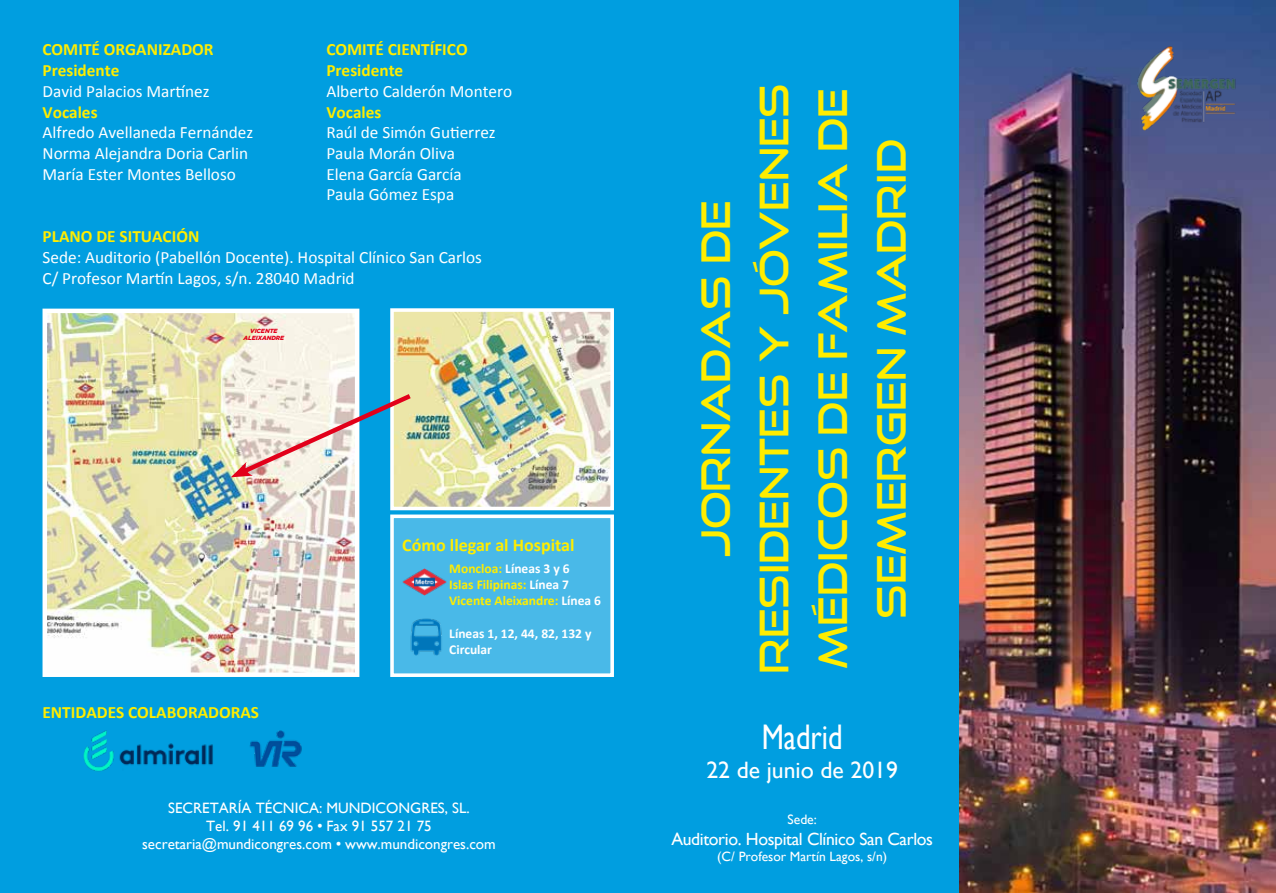
<style>
.page{position:relative;width:1276px;height:893px;background:#009ee0}
.page>*{position:absolute;margin:0;border:0;box-sizing:border-box;transform-origin:0 0}
.t1{font:39px/58.5px "Good Times Rg";color:#ffed00;text-align:center}
.t2{font:35.55px "Gill Sans";color:#fff;scale:.8 1}
.t3{font:23.7px "Gill Sans";color:#fff}
.t4{font:700 18px "Calibri";color:#ffed00}
.t5{font:17.7px "Gill Sans";letter-spacing:-.02em;color:#fff}
.t6{font:17.25px/20.7px "Calibri";color:#fff}
.t7{font:700 17.25px/20.7px "Calibri";color:#ffed00}
.t8{font:15px/18px "Gill Sans";color:#fff;text-align:center}
.t9{font:13.65px "Gill Sans";color:#fff}
.t10{font:700 13.5px/16.2px "Calibri";color:#ffed00}
.t11{font:700 13.5px/16.2px "Calibri";color:#fff}
.t12{font:13.5px "Gill Sans";color:#fff}
.t13{font:italic 900 6px/7.2px "Gotham";color:#e2001a;text-align:center}
.s1{color:#fff}
.s2{font-family:"Formata"}
</style>
<div class="page">
<img style="left:960px;top:0;width:316px;height:893px">
<img style="left:1133px;top:43px;width:107px;height:90px">
<img style="left:395px;top:313px;width:214px;height:192px">
<div style="left:390px;top:308px;width:224px;height:202px;border:4px solid #fff"></div>
<img style="left:83px;top:730px;width:130px;height:42px">
<img style="left:48px;top:314px;width:306px;height:358px">
<div style="left:43px;top:309px;width:316px;height:368px;border:4px solid #fff"></div>
<div style="left:392px;top:516px;width:220px;height:159px;background:#49b9e8"></div>
<div style="left:390px;top:514px;width:224px;height:163px;border:4px solid #fff"></div>
<img style="left:402px;top:568px;width:44px;height:28px">
<img style="left:410px;top:618px;width:32px;height:37px">
<svg style="left:231px;top:390px;width:185px;height:88px"></svg>
<img style="left:250px;top:730px;width:52px;height:37px">
<p class="t7" style="left:43px;top:39px;width:173px">COMITÉ ORGANIZADOR<br>Presidente</p>
<p class="t6" style="left:43px;top:81px;width:169px">David Palacios Martínez</p>
<p class="t7" style="left:43px;top:101px;width:57px">Vocales</p>
<p class="t6" style="left:43px;top:122px;width:212px">Alfredo Avellaneda Fernández<br>Norma Alejandra Doria Carlin<br>María Ester Montes Belloso</p>
<p class="t7" style="left:326px;top:39px;width:143px">COMITÉ CIENTÍFICO<br>Presidente</p>
<p class="t6" style="left:326px;top:81px;width:187px">Alberto Calderón Montero</p>
<p class="t7" style="left:326px;top:101px;width:57px">Vocales</p>
<p class="t6" style="left:326px;top:122px;width:171px">Raúl de Simón Gutierrez<br>Paula Morán Oliva<br>Elena García García<br>Paula Gómez Espa</p>
<p class="t7" style="left:43px;top:226px;width:158px">PLANO DE SITUACIÓN</p>
<p class="t6" style="left:43px;top:247px;width:441px">Sede: Auditorio (Pabellón Docente). Hospital Clínico San Carlos<br>C/ Profesor Martín Lagos, s/n. 28040 Madrid</p>
<p class="t13" style="left:243px;top:327px;width:42px">VICENTE<br>ALEIXANDRE</p>
<p class="t7" style="left:43px;top:701px;width:218px">ENTIDADES COLABORADORAS</p>
<p class="t4" style="left:402px;top:534px;width:174px">Cómo llegar al Hospital</p>
<p class="t10" style="left:449px;top:560px;width:153px">Moncloa: <span class="s1">Líneas 3 y 6<br></span>Islas Filipinas: <span class="s1">Línea 7<br></span>Vicente Aleixandre: <span class="s1">Línea 6</span></p>
<p class="t11" style="left:449px;top:625px;width:144px">Líneas 1, 12, 44, 82, 132 y<br>Circular</p>
<p class="t8" style="left:142px;top:798px;width:355px">SECRETARÍA TÉCNICA: MUNDICONGRES, SL.<br>Tel. 91 411 69 96 <span class="s2">•</span> Fax 91 557 21 75 secretaria@mundicongres.com <span class="s2">•</span> www.mundicongres.com</p>
<h1 class="t1" style="left:686px;top:674px;width:592px;rotate:-90deg">JORNADAS DE<br>RESIDENTES Y JÓVENES<br>MÉDICOS DE FAMILIA DE<br>SEMERGEN MADRID</h1>
<h2 class="t2" style="left:762px;top:716px;width:103px">Madrid</h2>
<h3 class="t3" style="left:706px;top:756px;width:193px">22 de junio de 2019</h3>
<p class="t9" style="left:787px;top:811px;width:31px">Sede:</p>
<p class="t5" style="left:671px;top:828px;width:263px">Auditorio. Hospital Clínico San Carlos</p>
<p class="t12" style="left:717px;top:848px;width:171px">(C/ Profesor Martín Lagos, s/n)</p>
</div>
